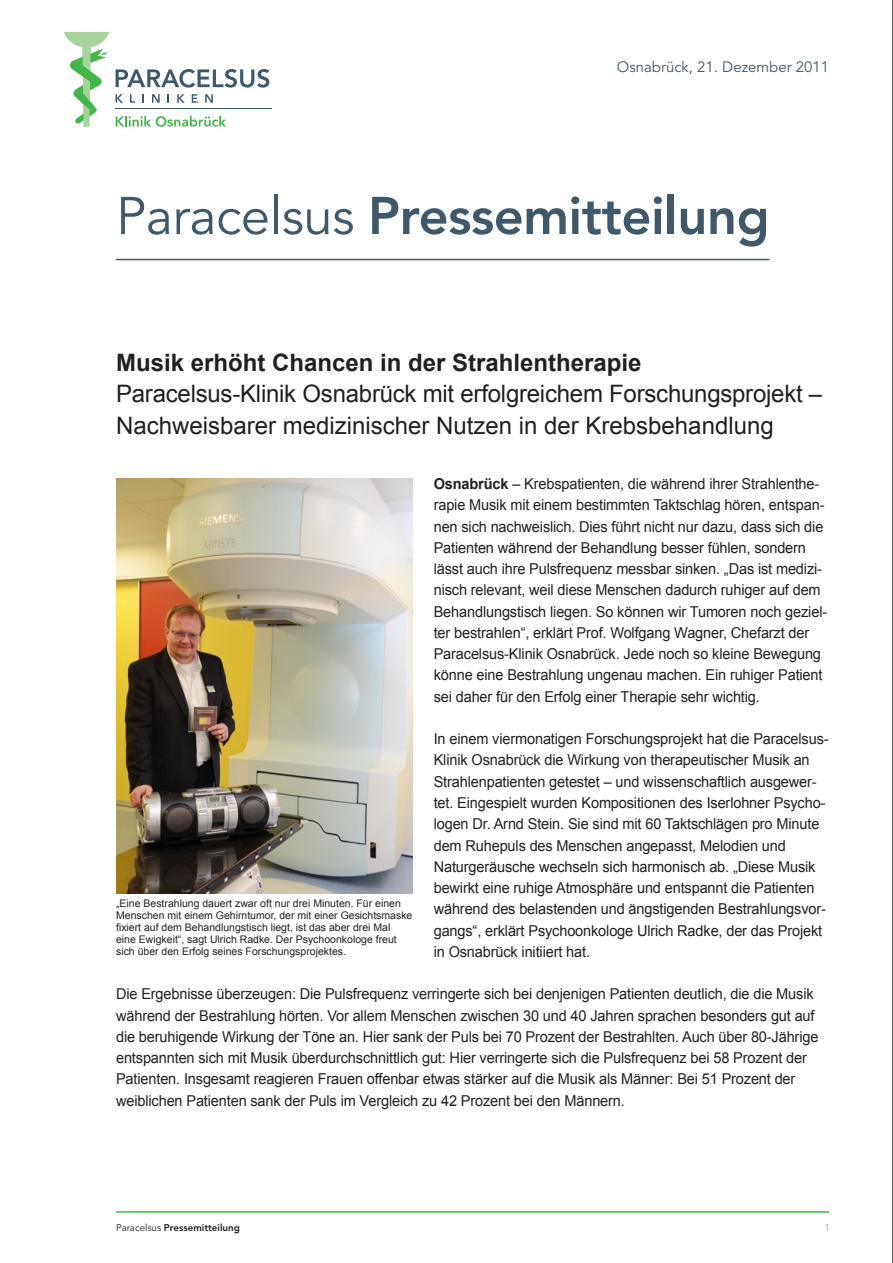
<style>
.page{position:relative;width:893px;height:1263px;background:#fff}
.page>*{position:absolute;margin:0;border:0;box-sizing:border-box;transform-origin:0 0}
.t1{font:800 52.5px "Avenir LT Std";letter-spacing:-.01em;color:#3f596b}
.t2{font:24px/31.5px "Arial";letter-spacing:-.01em;color:#231f20}
.t3{font:700 24px "Arial";color:#231f20}
.t4{font:15px/21.3px "Arial";letter-spacing:-.01em;color:#231f20}
.t5{font:15px "Avenir LT Std";color:#3f596b}
.t6{font:10.5px/12px "Arial";color:#231f20}
.t7{font:800 9.75px "Avenir LT Std";color:#231f20}
.t8{font:300 9.75px "Avenir LT Std";color:#42b649}
.s1{font-weight:400}
.s2{font-weight:700}
</style>
<div class="page">
<hr style="left:892px;top:0;width:1px;height:1263px;background:#231f20">
<hr style="left:115px;top:108px;width:157px;height:1px;background:#3f596b">
<svg style="left:116px;top:116px;width:110px;height:11px"></svg>
<svg style="left:64px;top:32px;width:45px;height:94px"></svg>
<svg style="left:116px;top:69px;width:153px;height:19px"></svg>
<svg style="left:116px;top:94px;width:7px;height:9px"></svg>
<svg style="left:130px;top:94px;width:5px;height:9px"></svg>
<svg style="left:142px;top:94px;width:2px;height:9px"></svg>
<svg style="left:152px;top:94px;width:8px;height:9px"></svg>
<svg style="left:177px;top:94px;width:8px;height:9px"></svg>
<svg style="left:192px;top:94px;width:6px;height:9px"></svg>
<svg style="left:205px;top:94px;width:8px;height:9px"></svg>
<hr style="left:116px;top:259px;width:653px;height:1px;background:#3f596b">
<hr style="left:116px;top:1211px;width:713px;height:2px;background:#42b649">
<img style="left:116px;top:478px;width:296px;height:415px">
<p class="t5" style="left:617px;top:58px;width:214px">Osnabrück, 21. Dezember 2011</p>
<p class="t1" style="left:116px;top:185px;width:655px"><span class="s1">Paracelsus</span> Pressemitteilung</p>
<p class="t3" style="left:116px;top:346px;width:527px">Musik erhöht Chancen in der Strahlentherapie</p>
<p class="t2" style="left:116px;top:378px;width:708px">Paracelsus-Klinik Osnabrück mit erfolgreichem Forschungsprojekt –<br>Nachweisbarer medizinischer Nutzen in der Krebsbehandlung</p>
<p class="t4" style="left:434px;top:473px;width:395px"><span class="s2">Osnabrück</span> – Krebspatienten, die während ihrer Strahlenthe&shy;rapie Musik mit einem bestimmten Taktschlag hören, entspan&shy;nen sich nachweislich. Dies führt nicht nur dazu, dass sich die Patienten während der Behandlung besser fühlen, sondern lässt auch ihre Pulsfrequenz messbar sinken. „Das ist medizi&shy;nisch relevant, weil diese Menschen dadurch ruhiger auf dem Behandlungstisch liegen. So können wir Tumoren noch geziel&shy;ter bestrahlen“, erklärt Prof. Wolfgang Wagner, Chefarzt der Paracelsus-Klinik Osnabrück. Jede noch so kleine Bewegung könne eine Bestrahlung ungenau machen. Ein ruhiger Patient sei daher für den Erfolg einer Therapie sehr wichtig.</p>
<p class="t4" style="left:434px;top:728px;width:396px">In einem viermonatigen Forschungsprojekt hat die Paracelsus-Klinik Osnabrück die Wirkung von therapeutischer Musik an Strahlenpatienten getestet – und wissenschaftlich ausgewer&shy;tet. Eingespielt wurden Kompositionen des Iserlohner Psycho&shy;logen Dr. Arnd Stein. Sie sind mit 60 Taktschlägen pro Minute dem Ruhepuls des Menschen angepasst, Melodien und Naturgeräusche wechseln sich harmonisch ab. „Diese Musik bewirkt eine ruhige Atmosphäre und entspannt die Patienten während des belastenden und ängstigenden Bestrahlungsvor&shy;gangs“, erklärt Psychoonkologe Ulrich Radke, der das Projekt in Osnabrück initiiert hat.</p>
<p class="t4" style="left:116px;top:983px;width:704px">Die Ergebnisse überzeugen: Die Pulsfrequenz verringerte sich bei denjenigen Patienten deutlich, die die Musik während der Bestrahlung hörten. Vor allem Menschen zwischen 30 und 40 Jahren sprachen besonders gut auf die beruhigende Wirkung der Töne an. Hier sank der Puls bei 70 Prozent der Bestrahlten. Auch über 80-Jährige entspannten sich mit Musik überdurchschnittlich gut: Hier verringerte sich die Pulsfrequenz bei 58 Prozent der Patienten. Insgesamt reagieren Frauen offenbar etwas stärker auf die Musik als Männer: Bei 51 Prozent der weiblichen Patienten sank der Puls im Vergleich zu 42 Prozent bei den Männern.</p>
<p class="t6" style="left:116px;top:897px;width:298px">„Eine Bestrahlung dauert zwar oft nur drei Minuten. Für einen Menschen mit einem Gehirntumor, der mit einer Gesichtsmaske fixiert auf dem Behandlungstisch liegt, ist das aber drei Mal eine Ewigkeit“, sagt Ulrich Radke. Der Psychoonkologe freut sich über den Erfolg seines Forschungsprojektes.</p>
<p class="t7" style="left:116px;top:1222px;width:125px"><span class="s1">Paracelsus</span> Pressemitteilung</p>
<p class="t8" style="left:825px;top:1222px;width:7px">1</p>
</div>
